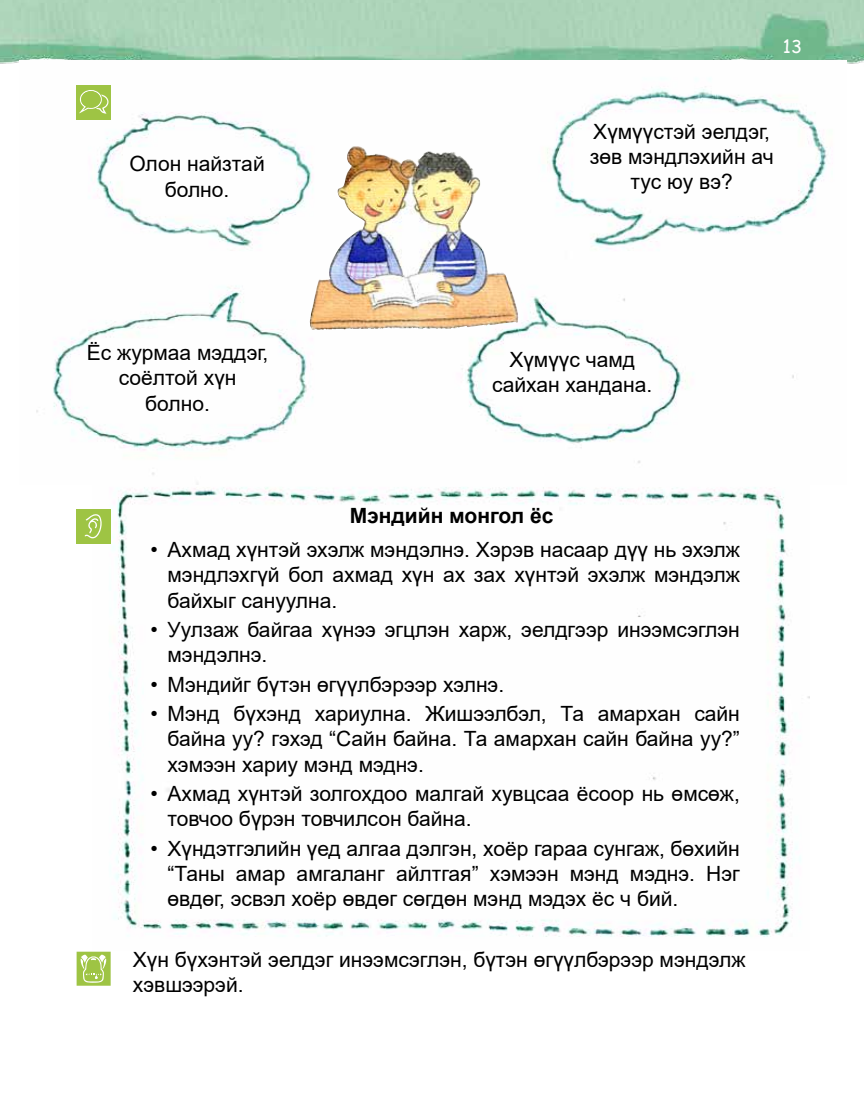
<style>
.page{position:relative;width:864px;height:1106px;background:#fff}
.page>*{position:absolute;margin:0;border:0;box-sizing:border-box;transform-origin:0 0}
.t1{font:21px/25.2px "Arial";color:#000;text-align:center}
.t2{font:700 21px "Arial";color:#000}
.t3{font:18px "Mogul Comic Sans";color:#fff}
</style>
<div class="page">
<img style="left:0;top:0;width:863px;height:64px">
<img style="left:92px;top:484px;width:716px;height:453px">
<img style="left:19px;top:61px;width:826px;height:423px">
<img style="left:308px;top:146px;width:212px;height:184px">
<div style="left:77px;top:509px;width:34px;height:34px;background:#9ec444"></div>
<svg style="left:85px;top:514px;width:17px;height:24px"></svg>
<div style="left:77px;top:85px;width:34px;height:34px;background:#9ec444"></div>
<svg style="left:79px;top:90px;width:30px;height:24px"></svg>
<svg style="left:77px;top:951px;width:34px;height:34px"></svg>
<p class="t1" style="left:129px;top:151px;width:137px">Олон найзтай болно.</p>
<p class="t3" style="left:782px;top:34px;width:21px">13</p>
<p class="t1" style="left:589px;top:118px;width:185px">Хүмүүстэй эелдэг, зөв мэндлэхийн ач тус юу вэ?</p>
<p class="t1" style="left:87px;top:340px;width:183px">Ёс журмаа мэддэг, соёлтой хүн болно.</p>
<p class="t1" style="left:492px;top:347px;width:161px">Хүмүүс чамд сайхан хандана.</p>
<p class="t2" style="left:349px;top:501px;width:205px">Мэндийн монгол ёс</p>
<p class="t1" style="left:167px;top:537px;width:573px;text-align:justify;text-indent:-17px">• Ахмад хүнтэй эхэлж мэндэлнэ. Хэрэв насаар дүү нь эхэлж мэндлэхгүй бол ахмад хүн ах зах хүнтэй эхэлж мэндэлж байхыг сануулна.</p>
<p class="t1" style="left:167px;top:617px;width:573px;text-align:left;text-indent:-17px">• Уулзаж байгаа хүнээ эгцлэн харж, эелдгээр инээмсэглэн мэндэлнэ.</p>
<p class="t1" style="left:150px;top:671px;width:355px">• Мэндийг бүтэн өгүүлбэрээр хэлнэ.</p>
<p class="t1" style="left:167px;top:701px;width:573px;text-align:justify;text-indent:-17px">• Мэнд бүхэнд хариулна. Жишээлбэл, Та амархан сайн байна уу? гэхэд “Сайн байна. Та амархан сайн байна уу?” хэмээн хариу мэнд мэднэ.</p>
<p class="t1" style="left:167px;top:781px;width:573px;text-align:left;text-indent:-17px">• Ахмад хүнтэй золгохдоо малгай хувцсаа ёсоор нь өмсөж, товчоо бүрэн товчилсон байна.</p>
<p class="t1" style="left:167px;top:835px;width:573px;text-align:justify;text-indent:-17px">• Хүндэтгэлийн үед алгаа дэлгэн, хоёр гараа сунгаж, бөхийн “Таны амар амгаланг айлтгая” хэмээн мэнд мэднэ. Нэг өвдөг, эсвэл хоёр өвдөг сөгдөн мэнд мэдэх ёс ч бий.</p>
<p class="t1" style="left:133px;top:946px;width:613px;text-align:left">Хүн бүхэнтэй эелдэг инээмсэглэн, бүтэн өгүүлбэрээр мэндэлж хэвшээрэй.</p>
</div>
